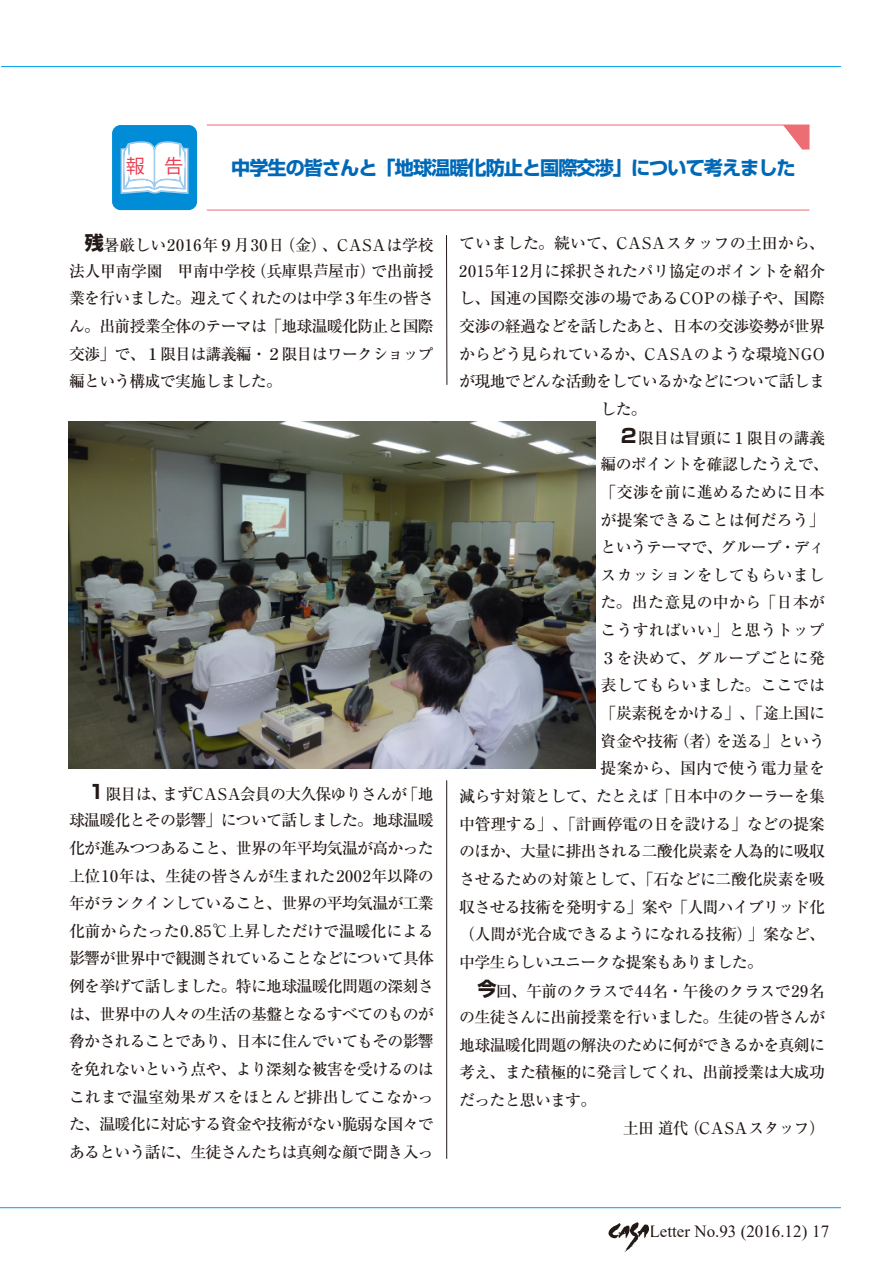
<style>
.page{position:relative;width:893px;height:1263px;background:#fff}
.page>*{position:absolute;margin:0;border:0;box-sizing:border-box;transform-origin:0 0}
.t1{font:700 19.2px "Shin Go Pro";letter-spacing:-.05em;color:#0069b7}
.t2{font:19.2px "UD Shin Go Pro De Bold 90 ms RKSJ H";color:#e8384a}
._2行目以降一字空け{font:16.95px "Times New Roman";color:#231916}
.t3{font:500 15.9px/27.6px "Ryumin Pro";letter-spacing:-.045em;color:#231916;text-align:justify}
.t4{font:500 15.9px "Ryumin Pro";letter-spacing:-.025em;color:#231916}
.t5{font:500 15.9px "Ryumin Pro";letter-spacing:.005em;color:#231916}
.t6{font:500 15.9px/26.1px "Ryumin Pro";letter-spacing:-.02em;color:#231916;text-align:right}
.t7{font:500 15.9px "Ryumin Pro";letter-spacing:.01em;color:#231916}
.t8{font:500 15.9px "Ryumin Pro";color:#231916}
.t9{font:500 15.9px "Ryumin Pro";letter-spacing:-.015em;color:#231916}
.t10{font:500 15.9px "Ryumin Pro";letter-spacing:.015em;color:#231916}
.s1{font-family:"Shin Go Pro";font-weight:700;font-size:19.2px}
</style>
<div class="page">
<hr style="left:0;top:1207px;width:841px;height:1px;background:#00a1e9">
<img style="left:608px;top:1222px;width:41px;height:30px">
<hr style="left:1px;top:66px;width:840px;height:1px;background:#00a1e9">
<hr style="left:446px;top:780px;width:1px;height:379px;background:#231916">
<img style="left:112px;top:124px;width:129px;height:87px">
<div style="left:112px;top:125px;width:85px;height:85px;background:#008cd6;border-radius:9px"></div>
<svg style="left:121px;top:141px;width:68px;height:53px;background:#d6eaf7"></svg>
<hr style="left:207px;top:210px;width:602px;height:1px;background:#ec6e74">
<hr style="left:207px;top:125px;width:602px;height:1px;background:#ec6e74">
<svg style="left:783px;top:125px;width:26px;height:25px"></svg>
<img style="left:68px;top:421px;width:527px;height:347px">
<hr style="left:446px;top:235px;width:1px;height:150px;background:#231916">
<p class="t2" style="left:126px;top:155px;width:59px">報　告</p>
<p class="t1" style="left:231px;top:152px;width:566px">中学生の皆さんと「地球温暖化防止と国際交渉」について考えました</p>
<p class="t6" style="left:69px;top:231px;width:366px"><span class="s1">残</span>暑厳しい2016年９月30日（金）、CASAは学校法人甲南学園　甲南中学校（兵庫県芦屋市）で出前授</p>
<p class="t3" style="left:69px;top:283px;width:366px">業を行いました。迎えてくれたのは中学３年生の皆さん。出前授業全体のテーマは「地球温暖化防止と国際交渉」で、１限目は講義編・２限目はワークショップ編という構成で実施しました。</p>
<p class="t3" style="left:69px;top:780px;width:366px;line-height:26.1px"><span class="s1">　１</span>限目は、まずCASA会員の大久保ゆりさんが「地球温暖化とその影響」について話しました。地球温暖</p>
<p class="t3" style="left:69px;top:833px;width:366px">化が進みつつあること、世界の年平均気温が高かった上位10年は、生徒の皆さんが生まれた2002年以降の年がランクインしていること、世界の平均気温が工業化前からたった0.85℃上昇しただけで温暖化による影響が世界中で観測されていることなどについて具体例を挙げて話しました。特に地球温暖化問題の深刻さは、世界中の人々の生活の基盤となるすべてのものが脅かされることであり、日本に住んでいてもその影響を免れないという点や、より深刻な被害を受けるのはこれまで温室効果ガスをほとんど排出してこなかった、温暖化に対応する資金や技術がない脆弱な国々であるという話に、生徒さんたちは真剣な顔で聞き入っ</p>
<p class="t8" style="left:459px;top:231px;width:367px">ていました。続いて、CASAスタッフの土田から、</p>
<p class="t4" style="left:459px;top:258px;width:367px">2015年12月に採択されたパリ協定のポイントを紹介</p>
<p class="t9" style="left:459px;top:286px;width:367px">し、国連の国際交渉の場であるCOPの様子や、国際</p>
<p class="t3" style="left:459px;top:311px;width:367px">交渉の経過などを話したあと、日本の交渉姿勢が世界</p>
<p class="t3" style="left:459px;top:339px;width:367px">からどう見られているか、CASAのような環境NGO</p>
<p class="t3" style="left:459px;top:366px;width:367px">が現地でどんな活動をしているかなどについて話しま</p>
<p class="t3" style="left:601px;top:394px;width:48px">した。</p>
<p class="t3" style="left:601px;top:424px;width:230px;line-height:26.1px"><span class="s1">　２</span>限目は冒頭に１限目の講義編のポイントを確認したうえで、</p>
<p class="t5" style="left:601px;top:479px;width:226px">「交渉を前に進めるために日本</p>
<p class="t5" style="left:601px;top:507px;width:226px">が提案できることは何だろう」</p>
<p class="t3" style="left:601px;top:532px;width:226px">というテーマで、グループ・ディ</p>
<p class="t5" style="left:601px;top:562px;width:226px">スカッションをしてもらいまし</p>
<p class="t10" style="left:601px;top:590px;width:226px">た。出た意見の中から「日本が</p>
<p class="t5" style="left:601px;top:618px;width:226px">こうすればいい」と思うトップ</p>
<p class="t7" style="left:601px;top:645px;width:226px">３を決めて、グループごとに発</p>
<p class="t7" style="left:601px;top:673px;width:226px">表してもらいました。ここでは</p>
<p class="t3" style="left:601px;top:698px;width:226px">「炭素税をかける」、「途上国に</p>
<p class="t3" style="left:601px;top:726px;width:226px">資金や技術（者）を送る」という</p>
<p class="t7" style="left:601px;top:756px;width:226px">提案から、国内で使う電力量を</p>
<p class="t3" style="left:459px;top:781px;width:367px">減らす対策として、たとえば「日本中のクーラーを集</p>
<p class="t4" style="left:459px;top:811px;width:367px">中管理する」、「計画停電の日を設ける」などの提案</p>
<p class="t3" style="left:459px;top:836px;width:367px">のほか、大量に排出される二酸化炭素を人為的に吸収</p>
<p class="t4" style="left:459px;top:866px;width:367px">させるための対策として、「石などに二酸化炭素を吸</p>
<p class="t3" style="left:459px;top:892px;width:367px">収させる技術を発明する」案や「人間ハイブリッド化</p>
<p class="t3" style="left:459px;top:919px;width:367px">（人間が光合成できるようになれる技術）」案など、</p>
<p class="t3" style="left:459px;top:947px;width:305px">中学生らしいユニークな提案もありました。</p>
<p class="t3" style="left:459px;top:977px;width:367px;line-height:26.1px"><span class="s1">　今</span>回、午前のクラスで44名・午後のクラスで29名の生徒さんに出前授業を行いました。生徒の皆さんが</p>
<p class="t3" style="left:459px;top:1030px;width:367px">地球温暖化問題の解決のために何ができるかを真剣に考え、また積極的に発言してくれ、出前授業は大成功だったと思います。</p>
<p class="t3" style="left:623px;top:1113px;width:204px">土田 道代（CASAスタッフ）</p>
<p class="_2行目以降一字空け" style="left:649px;top:1219px;width:181px">Letter No.93 (2016.12) 17</p>
</div>
